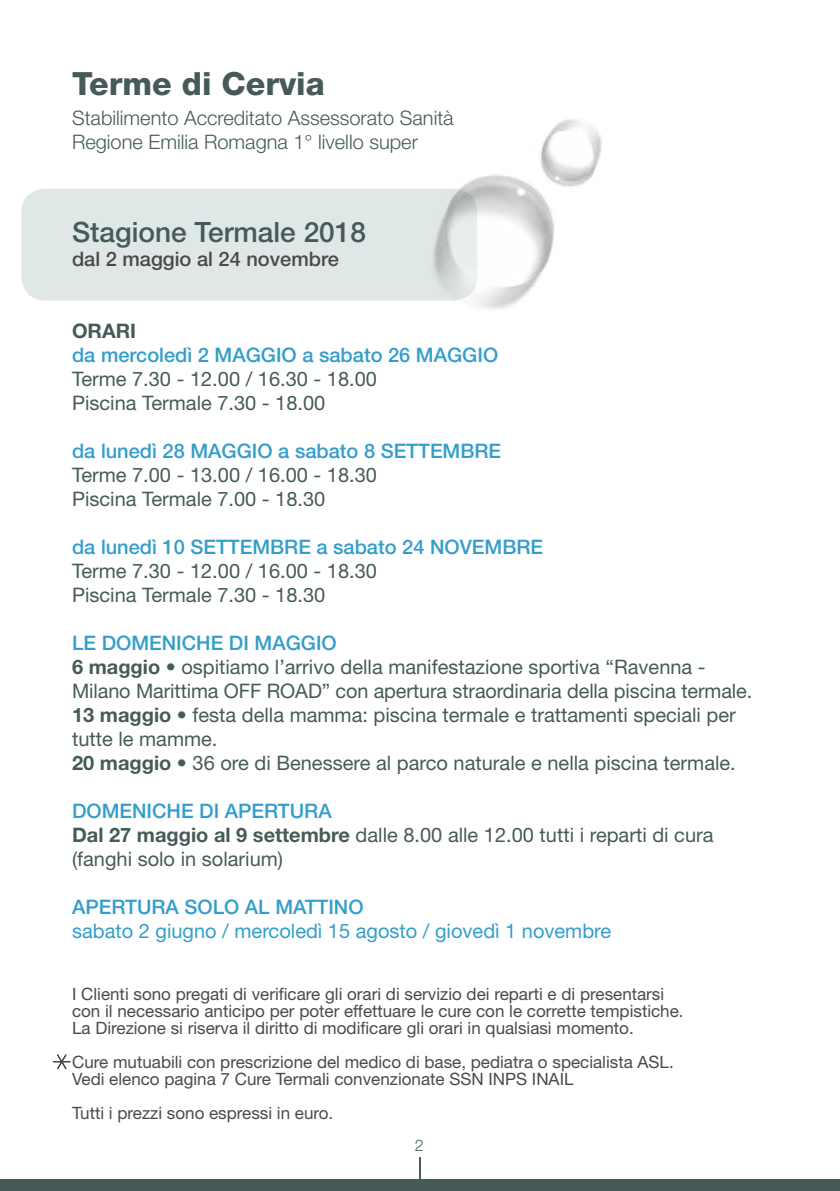
<style>
.page{position:relative;width:840px;height:1191px;background:#fff}
.page>*{position:absolute;margin:0;border:0;box-sizing:border-box;transform-origin:0 0}
.t1{font:800 32px "Helvetica Neue LT Std";color:#465b59}
.t2{font:500 28px "Helvetica Neue LT Std";color:#465b59}
.t3{font:20px/24px "Helvetica Neue LT Std";color:#465b59}
.t4{font:500 20px "Helvetica Neue LT Std";color:#339ecb}
.t5{font:300 20px/24px "Helvetica Neue LT Std";color:#465b59}
.t6{font:20px "Helvetica Neue LT Std";color:#339ecb}
.t7{font:500 20px "Helvetica Neue LT Std";color:#4a4a49}
.t8{font:700 20px "Helvetica Neue LT Std";color:#465b59}
.t9{font:17px/17px "Helvetica Neue LT Std";color:#4a4a49}
.t10{font:300 16px "Helvetica Neue LT Std";color:#465b59}
.s1{font-weight:500;color:#339ecb}
.s2{font-weight:700}
</style>
<div class="page">
<div style="left:21px;top:189px;width:456px;height:111px;background:#e0e7e7;border-radius:24px"></div>
<img style="left:407px;top:174px;width:148px;height:135px">
<img style="left:531px;top:119px;width:71px;height:79px">
<div style="left:0;top:1179px;width:839px;height:12px;background:#465b59"></div>
<svg style="left:53px;top:1054px;width:17px;height:15px"></svg>
<svg style="left:419px;top:1157px;width:1px;height:22px"></svg>
<h1 class="t1" style="left:72px;top:64px;width:254px">Terme di Cervia</h1>
<p class="t5" style="left:72px;top:105px;width:383px">Stabilimento Accreditato Assessorato Sanità<br>Regione Emilia Romagna 1° livello super</p>
<h2 class="t2" style="left:72px;top:215px;width:295px">Stagione Termale 2018</h2>
<p class="t7" style="left:72px;top:247px;width:268px">dal 2 maggio al 24 novembre</p>
<p class="t8" style="left:72px;top:318px;width:66px">ORARI</p>
<p class="t4" style="left:72px;top:343px;width:427px">da mercoledì 2 MAGGIO a sabato 26 MAGGIO</p>
<p class="t3" style="left:72px;top:366px;width:306px">Terme 7.30 - 12.00 / 16.30 - 18.00<br>Piscina Termale 7.30 - 18.00</p>
<p class="t4" style="left:72px;top:439px;width:430px">da lunedì 28 MAGGIO a sabato 8 SETTEMBRE</p>
<p class="t3" style="left:72px;top:462px;width:306px">Terme 7.00 - 13.00 / 16.00 - 18.30<br>Piscina Termale 7.00 - 18.30</p>
<p class="t4" style="left:72px;top:535px;width:472px">da lunedì 10 SETTEMBRE a sabato 24 NOVEMBRE</p>
<p class="t3" style="left:72px;top:558px;width:306px">Terme 7.30 - 12.00 / 16.00 - 18.30<br>Piscina Termale 7.30 - 18.30</p>
<p class="t3" style="left:72px;top:630px;width:681px"><span class="s1">LE DOMENICHE DI MAGGIO<br></span><span class="s2">6 maggio</span> • ospitiamo l’arrivo della manifestazione sportiva “Ravenna - Milano Marittima OFF ROAD” con apertura straordinaria della piscina termale.<br><span class="s2">13 maggio</span> • festa della mamma: piscina termale e trattamenti speciali per tutte le mamme.<br><span class="s2">20 maggio</span> • 36 ore di Benessere al parco naturale e nella piscina termale.</p>
<p class="t3" style="left:72px;top:798px;width:642px"><span class="s1">DOMENICHE DI APERTURA<br></span><span class="s2">Dal 27 maggio al 9 settembre</span> dalle 8.00 alle 12.00 tutti i reparti di cura (fanghi solo in solarium)</p>
<p class="t4" style="left:72px;top:895px;width:293px">APERTURA SOLO AL MATTINO</p>
<p class="t6" style="left:72px;top:919px;width:540px">sabato 2 giugno / mercoledì 15 agosto / giovedì 1 novembre</p>
<p class="t9" style="left:72px;top:985px;width:612px">I Clienti sono pregati di verificare gli orari di servizio dei reparti e di presentarsi con il necessario anticipo per poter effettuare le cure con le corrette tempistiche.<br>La Direzione si riserva il diritto di modificare gli orari in qualsiasi momento.</p>
<p class="t9" style="left:72px;top:1053px;width:603px">Cure mutuabili con prescrizione del medico di base, pediatra o specialista ASL.<br>Vedi elenco pagina 7 Cure Termali convenzionate SSN INPS INAIL</p>
<p class="t9" style="left:72px;top:1104px;width:262px">Tutti i prezzi sono espressi in euro.</p>
<p class="t10" style="left:414px;top:1135px;width:10px">2</p>
</div>
